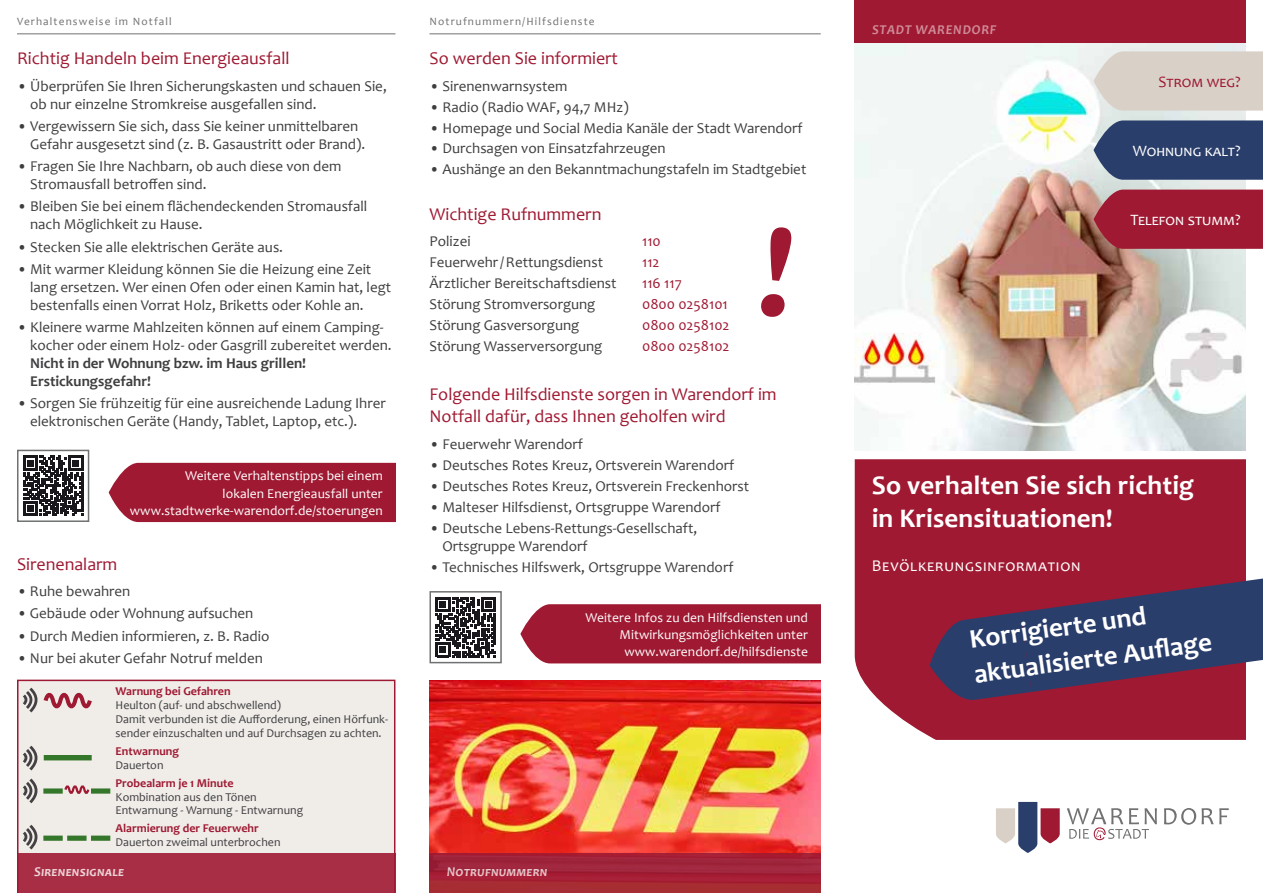
<style>
.page{position:relative;width:1263px;height:893px;background:#fff}
.page>*{position:absolute;margin:0;border:0;box-sizing:border-box;transform-origin:0 0}
.t1{font:700 27px/33px "Candara";letter-spacing:.005em;color:#fff}
.t2{font:18px/22px "Candara";color:#9f1932}
.t3{font:16.5px "Candara";letter-spacing:.06em;color:#fff}
.t4{font:15.9px "Candara";letter-spacing:.015em;color:#fff}
.t5{font:15.9px "Candara";color:#9f1932}
.t6{font:15px/18px "Candara";color:#3e3d40}
.t7{font:700 15px/18px "Candara";color:#3e3d40}
.t8{font:15px "Candara";color:#9f1932}
.t9{font:13.5px/17.1px "Candara";letter-spacing:.005em;color:#fff;text-align:right}
.t10{font:italic 700 13.5px "Candara";letter-spacing:.015em;color:#fff}
.t11{font:italic 700 13.5px "Candara";letter-spacing:.055em;color:#fff}
.t12{font:12px/13.8px "Candara";color:#3e3d40}
.t13{font:700 12px "Candara";color:#9f1932}
.t14{font:11.25px "Candara";letter-spacing:.1em;color:#707172}
</style>
<div class="page">
<img style="left:855px;top:43px;width:391px;height:408px">
<div style="left:855px;top:459px;width:391px;height:281px;background:#9f1932"></div>
<div style="left:855px;top:0;width:391px;height:43px;background:#9f1932"></div>
<svg style="left:1164px;top:808px;width:65px;height:17px"></svg>
<svg style="left:996px;top:802px;width:64px;height:51px"></svg>
<svg style="left:1067px;top:808px;width:90px;height:32px"></svg>
<svg style="left:1093px;top:51px;width:170px;height:60px;background:#dad3ca"></svg>
<svg style="left:1093px;top:120px;width:170px;height:60px;background:#384b74"></svg>
<svg style="left:1093px;top:190px;width:170px;height:59px;background:#9f2037"></svg>
<hr style="left:429px;top:34px;width:392px;height:1px;background:#707172">
<hr style="left:17px;top:34px;width:378px;height:1px;background:#707172">
<div style="left:17px;top:680px;width:378px;height:173px;background:#f0ede9"></div>
<div style="left:17px;top:853px;width:378px;height:40px;background:#a72e44"></div>
<img style="left:429px;top:680px;width:392px;height:173px">
<div style="left:429px;top:853px;width:392px;height:40px;background:#a42536"></div>
<div style="left:520px;top:604px;width:301px;height:59px;background:#9f1932"></div>
<svg style="left:20px;top:687px;width:75px;height:26px;background:#d3b8ba"></svg>
<div style="left:44px;top:755px;width:48px;height:5px;background:#34762a"></div>
<svg style="left:20px;top:778px;width:18px;height:26px"></svg>
<div style="left:91px;top:836px;width:19px;height:5px;background:#34762a"></div>
<div style="left:43px;top:836px;width:20px;height:5px;background:#34762a"></div>
<div style="left:67px;top:836px;width:20px;height:5px;background:#34762a"></div>
<svg style="left:20px;top:824px;width:18px;height:26px"></svg>
<svg style="left:63px;top:785px;width:28px;height:12px"></svg>
<div style="left:43px;top:788px;width:20px;height:6px;background:#34762a"></div>
<div style="left:91px;top:788px;width:19px;height:6px;background:#34762a"></div>
<svg style="left:20px;top:745px;width:18px;height:26px"></svg>
<svg style="left:436px;top:597px;width:60px;height:60px"></svg>
<div style="left:429px;top:591px;width:73px;height:72px;border:2px solid #707172"></div>
<div style="left:109px;top:463px;width:286px;height:59px;background:#9f1932"></div>
<svg style="left:23px;top:456px;width:60px;height:60px"></svg>
<div style="left:17px;top:450px;width:72px;height:72px;border:2px solid #707172"></div>
<svg style="left:929px;top:612px;width:102px;height:91px;background:#47345c"></svg>
<svg style="left:1020px;top:445px;width:243px;height:247px;background:#803a57"></svg>
<p class="t14" style="left:17px;top:15px;width:156px">Verhaltensweise im Notfall</p>
<p class="t14" style="left:429px;top:15px;width:167px">Notrufnummern/Hilfsdienste</p>
<p class="t2" style="left:17px;top:47px;width:274px">Richtig Handeln beim Energieausfall</p>
<p class="t6" style="left:30px;top:77px;width:358px;text-indent:-13px">• Überprüfen Sie Ihren Sicherungskasten und schauen Sie, ob nur einzelne Stromkreise ausgefallen sind.</p>
<p class="t6" style="left:30px;top:117px;width:337px;text-indent:-13px">• Vergewissern Sie sich, dass Sie keiner unmittelbaren<br>Gefahr ausgesetzt sind (z. B. Gasaustritt oder Brand).</p>
<p class="t6" style="left:30px;top:157px;width:313px;text-indent:-13px">• Fragen Sie Ihre Nachbarn, ob auch diese von dem<br>Stromausfall betroffen sind.</p>
<p class="t6" style="left:30px;top:197px;width:339px;text-indent:-13px">• Bleiben Sie bei einem flächendeckenden Stromausfall nach Möglichkeit zu Hause.</p>
<p class="t6" style="left:17px;top:238px;width:268px">• Stecken Sie alle elektrischen Geräte aus.</p>
<p class="t6" style="left:30px;top:260px;width:362px;text-indent:-13px">• Mit warmer Kleidung können Sie die Heizung eine Zeit lang ersetzen. Wer einen Ofen oder einen Kamin hat, legt bestenfalls einen Vorrat Holz, Briketts oder Kohle an.</p>
<p class="t6" style="left:30px;top:318px;width:363px;text-indent:-13px">• Kleinere warme Mahlzeiten können auf einem Camping&shy;kocher oder einem Holz- oder Gasgrill zubereitet werden.</p>
<p class="t7" style="left:30px;top:354px;width:277px">Nicht in der Wohnung bzw. im Haus grillen!<br>Erstickungsgefahr!</p>
<p class="t6" style="left:30px;top:394px;width:357px;text-indent:-13px">• Sorgen Sie frühzeitig für eine ausreichende Ladung Ihrer elektronischen Geräte (Handy, Tablet, Laptop, etc.).</p>
<p class="t9" style="left:130px;top:467px;width:254px">Weitere Verhaltenstipps bei einem<br>lokalen Energieausfall unter www.stadtwerke-warendorf.de/stoerungen</p>
<p class="t2" style="left:17px;top:553px;width:102px">Sirenenalarm</p>
<p class="t6" style="left:17px;top:582px;width:115px">• Ruhe bewahren</p>
<p class="t6" style="left:17px;top:605px;width:238px">• Gebäude oder Wohnung aufsuchen</p>
<p class="t6" style="left:17px;top:627px;width:254px">• Durch Medien informieren, z. B. Radio</p>
<p class="t6" style="left:17px;top:649px;width:247px">• Nur bei akuter Gefahr Notruf melden</p>
<p class="t13" style="left:116px;top:684px;width:117px">Warnung bei Gefahren</p>
<p class="t12" style="left:116px;top:698px;width:274px">Heulton (auf- und abschwellend)<br>Damit verbunden ist die Aufforderung, einen Hörfunk&shy;sender einzuschalten und auf Durchsagen zu achten.</p>
<p class="t13" style="left:116px;top:744px;width:65px">Entwarnung</p>
<p class="t12" style="left:116px;top:758px;width:49px">Dauerton</p>
<p class="t13" style="left:116px;top:776px;width:120px">Probealarm je 1 Minute</p>
<p class="t12" style="left:116px;top:790px;width:189px">Kombination aus den Tönen<br>Entwarnung - Warnung - Entwarnung</p>
<p class="t13" style="left:116px;top:821px;width:145px">Alarmierung der Feuerwehr</p>
<p class="t12" style="left:116px;top:835px;width:166px">Dauerton zweimal unterbrochen</p>
<p class="t2" style="left:429px;top:47px;width:190px">So werden Sie informiert</p>
<p class="t6" style="left:429px;top:77px;width:140px">• Sirenenwarnsystem</p>
<p class="t6" style="left:429px;top:98px;width:201px">• Radio (Radio WAF, 94,7 MHz)</p>
<p class="t6" style="left:429px;top:119px;width:374px">• Homepage und Social Media Kanäle der Stadt Warendorf</p>
<p class="t6" style="left:429px;top:140px;width:238px">• Durchsagen von Einsatzfahrzeugen</p>
<p class="t6" style="left:429px;top:161px;width:378px">• Aushänge an den Bekanntmachungstafeln im Stadtgebiet</p>
<p class="t2" style="left:429px;top:203px;width:173px">Wichtige Rufnummern</p>
<p class="t6" style="left:429px;top:232px;width:43px">Polizei</p>
<p class="t8" style="left:642px;top:232px;width:20px">110</p>
<p class="t6" style="left:429px;top:253px;width:175px">Feuerwehr/Rettungsdienst</p>
<p class="t8" style="left:642px;top:253px;width:19px">112</p>
<p class="t6" style="left:429px;top:274px;width:189px">Ärztlicher Bereitschaftsdienst</p>
<p class="t8" style="left:642px;top:274px;width:41px">116 117</p>
<p class="t6" style="left:429px;top:295px;width:167px">Störung Stromversorgung</p>
<p class="t8" style="left:642px;top:295px;width:87px">0800 0258101</p>
<p class="t6" style="left:429px;top:316px;width:151px">Störung Gasversorgung</p>
<p class="t8" style="left:642px;top:316px;width:89px">0800 0258102</p>
<p class="t6" style="left:429px;top:337px;width:174px">Störung Wasserversorgung</p>
<p class="t8" style="left:642px;top:337px;width:89px">0800 0258102</p>
<p class="t2" style="left:429px;top:384px;width:349px">Folgende Hilfsdienste sorgen in Warendorf im<br>Notfall dafür, dass Ihnen geholfen wird</p>
<p class="t6" style="left:429px;top:435px;width:155px">• Feuerwehr Warendorf</p>
<p class="t6" style="left:429px;top:456px;width:306px">• Deutsches Rotes Kreuz, Ortsverein Warendorf</p>
<p class="t6" style="left:429px;top:477px;width:321px">• Deutsches Rotes Kreuz, Ortsverein Freckenhorst</p>
<p class="t6" style="left:429px;top:498px;width:293px">• Malteser Hilfsdienst, Ortsgruppe Warendorf</p>
<p class="t6" style="left:442px;top:519px;width:256px;text-indent:-13px">• Deutsche Lebens-Rettungs-Gesellschaft,<br>Ortsgruppe Warendorf</p>
<p class="t6" style="left:429px;top:558px;width:305px">• Technisches Hilfswerk, Ortsgruppe Warendorf</p>
<p class="t9" style="left:586px;top:609px;width:224px">Weitere Infos zu den Hilfsdiensten und<br>Mitwirkungsmöglichkeiten unter www.warendorf.de/hilfsdienste</p>
<p class="t10" style="left:34px;top:863px;width:92px">Sirenensignale</p>
<p class="t10" style="left:446px;top:863px;width:103px">Notrufnummern</p>
<p class="t11" style="left:872px;top:21px;width:126px">STADT WARENDORF</p>
<p class="t5" style="left:1158px;top:72px;width:84px">Strom weg?</p>
<p class="t4" style="left:1133px;top:141px;width:109px">Wohnung kalt?</p>
<p class="t4" style="left:1130px;top:210px;width:112px">Telefon stumm?</p>
<h1 class="t1" style="left:872px;top:468px;width:324px">So verhalten Sie sich richtig in Krisensituationen!</h1>
<p class="t3" style="left:872px;top:556px;width:210px">Bevölkerungsinformation</p>
<h1 class="t1" style="left:967px;top:623px;width:241px;line-height:35.1px;rotate:-8deg">Korrigierte und aktualisierte Aufl age</h1>
</div>
